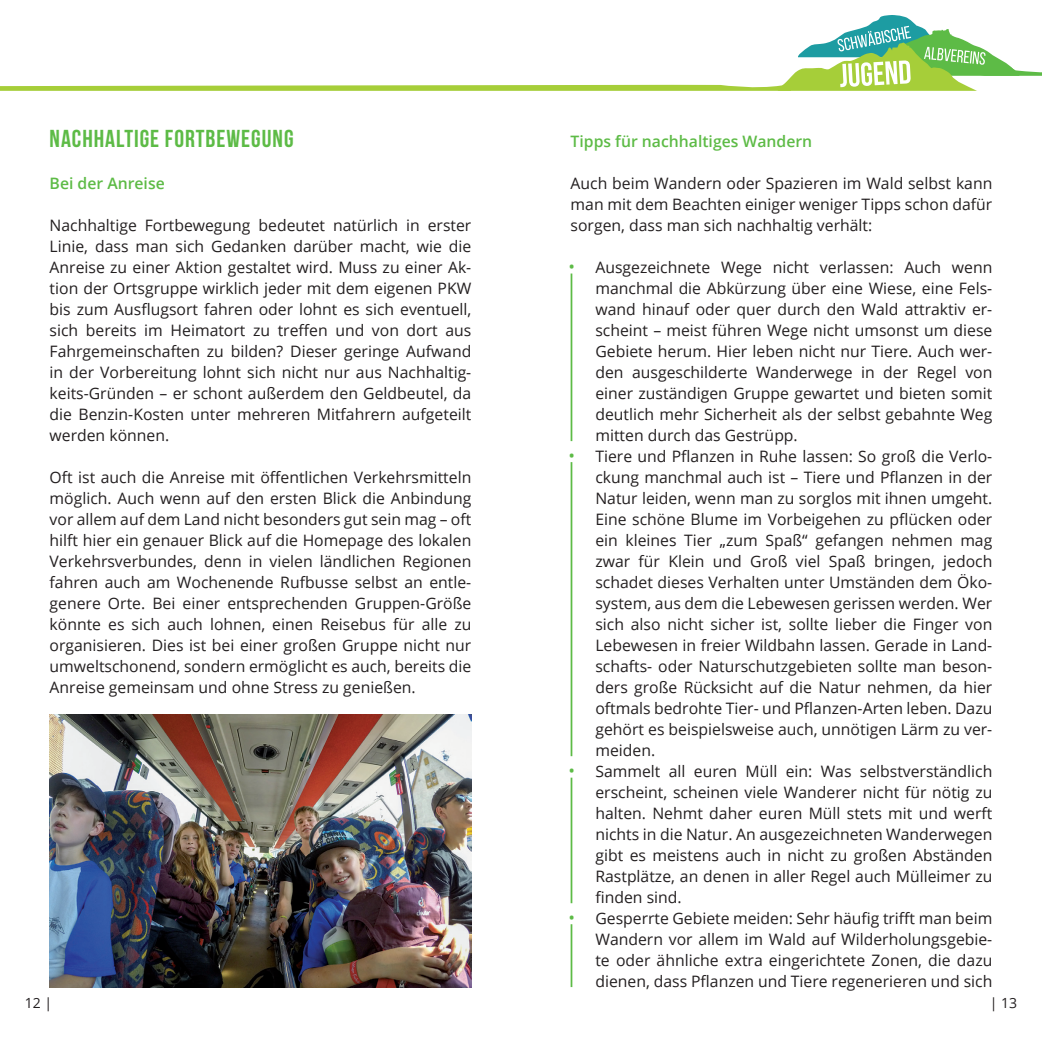
<style>
.page{position:relative;width:1042px;height:1042px;background:#fff}
.page>*{position:absolute;margin:0;border:0;box-sizing:border-box;transform-origin:0 0}
.t1{font:700 24.5px "Bebas Neue";letter-spacing:.04em;color:#5dbb46}
.t2{font:17.5px "Open Sans";color:#5dbb46}
.t3{font:15.75px/21px "Open Sans";color:#231f20;text-align:justify}
.t4{font:600 15.75px "Open Sans";color:#5dbb46}
.t5{font:14px "Open Sans";color:#231f20}
</style>
<div class="page">
<svg style="left:0;top:15px;width:1042px;height:76px"></svg>
<img style="left:50px;top:714px;width:421px;height:273px">
<hr style="left:570px;top:273px;width:2px;height:168px;background:#5dbb46">
<hr style="left:570px;top:462px;width:2px;height:294px;background:#5dbb46">
<hr style="left:570px;top:777px;width:2px;height:126px;background:#5dbb46">
<hr style="left:570px;top:924px;width:2px;height:63px;background:#5dbb46">
<h1 class="t1" style="left:50px;top:125px;width:245px">NACHHALTIGE FORTBEWEGUNG</h1>
<p class="t4" style="left:50px;top:172px;width:117px">Bei der Anreise</p>
<p class="t3" style="left:50px;top:214px;width:423px">Nachhaltige Fortbewegung bedeutet natürlich in erster Linie, dass man sich Gedanken darüber macht, wie die Anreise zu einer Aktion gestaltet wird. Muss zu einer Ak&shy;tion der Ortsgruppe wirklich jeder mit dem eigenen PKW bis zum Ausflugsort fahren oder lohnt es sich eventuell, sich bereits im Heimatort zu treffen und von dort aus Fahrgemeinschaften zu bilden? Dieser geringe Aufwand in der Vorbereitung lohnt sich nicht nur aus Nachhaltig&shy;keits-Gründen – er schont außerdem den Geldbeutel, da die Benzin-Kosten unter mehreren Mitfahrern aufgeteilt werden können.</p>
<p class="t3" style="left:50px;top:466px;width:423px">Oft ist auch die Anreise mit öffentlichen Verkehrsmitteln möglich. Auch wenn auf den ersten Blick die Anbindung vor allem auf dem Land nicht besonders gut sein mag – oft hilft hier ein genauer Blick auf die Homepage des lokalen Verkehrsverbundes, denn in vielen ländlichen Regionen fahren auch am Wochenende Rufbusse selbst an entle&shy;genere Orte. Bei einer entsprechenden Gruppen-Größe könnte es sich auch lohnen, einen Reisebus für alle zu organisieren. Dies ist bei einer großen Gruppe nicht nur umweltschonend, sondern ermöglicht es auch, bereits die Anreise gemeinsam und ohne Stress zu genießen.</p>
<p class="t4" style="left:570px;top:130px;width:243px">Tipps für nachhaltiges Wandern</p>
<p class="t3" style="left:570px;top:172px;width:423px">Auch beim Wandern oder Spazieren im Wald selbst kann man mit dem Beachten einiger weniger Tipps schon dafür sorgen, dass man sich nachhaltig verhält:</p>
<p class="t3" style="left:595px;top:256px;width:398px;text-align:left">Ausgezeichnete Wege nicht verlassen: Auch wenn manchmal die Abkürzung über eine Wiese, eine Fels&shy;wand hinauf oder quer durch den Wald attraktiv er&shy;scheint – meist führen Wege nicht umsonst um diese Gebiete herum. Hier leben nicht nur Tiere. Auch wer&shy;den ausgeschilderte Wanderwege in der Regel von einer zuständigen Gruppe gewartet und bieten somit deutlich mehr Sicherheit als der selbst gebahnte Weg mitten durch das Gestrüpp.<br>Tiere und Pflanzen in Ruhe lassen: So groß die Verlo&shy;ckung manchmal auch ist – Tiere und Pflanzen in der Natur leiden, wenn man zu sorglos mit ihnen umgeht.<br>Eine schöne Blume im Vorbeigehen zu pflücken oder ein kleines Tier „zum Spaß“ gefangen nehmen mag zwar für Klein und Groß viel Spaß bringen, jedoch schadet dieses Verhalten unter Umständen dem Öko&shy;system, aus dem die Lebewesen gerissen werden. Wer sich also nicht sicher ist, sollte lieber die Finger von Lebewesen in freier Wildbahn lassen. Gerade in Land&shy;schafts- oder Naturschutzgebieten sollte man beson&shy;ders große Rücksicht auf die Natur nehmen, da hier oftmals bedrohte Tier- und Pflanzen-Arten leben. Dazu gehört es beispielsweise auch, unnötigen Lärm zu ver&shy;meiden.<br>Sammelt all euren Müll ein: Was selbstverständlich erscheint, scheinen viele Wanderer nicht für nötig zu halten. Nehmt daher euren Müll stets mit und werft nichts in die Natur. An ausgezeichneten Wanderwegen gibt es meistens auch in nicht zu großen Abständen Rastplätze, an denen in aller Regel auch Mülleimer zu finden sind.<br>Gesperrte Gebiete meiden: Sehr häufig trifft man beim Wandern vor allem im Wald auf Wilderholungsgebie&shy;te oder ähnliche extra eingerichtete Zonen, die dazu dienen, dass Pflanzen und Tiere regenerieren und sich</p>
<p class="t2" style="left:568px;top:255px;width:8px">•</p>
<p class="t2" style="left:568px;top:444px;width:8px">•</p>
<p class="t2" style="left:568px;top:759px;width:8px">•</p>
<p class="t2" style="left:568px;top:906px;width:8px">•</p>
<p class="t5" style="left:25px;top:993px;width:29px">12 |</p>
<p class="t5" style="left:990px;top:993px;width:29px">| 13</p>
</div>
